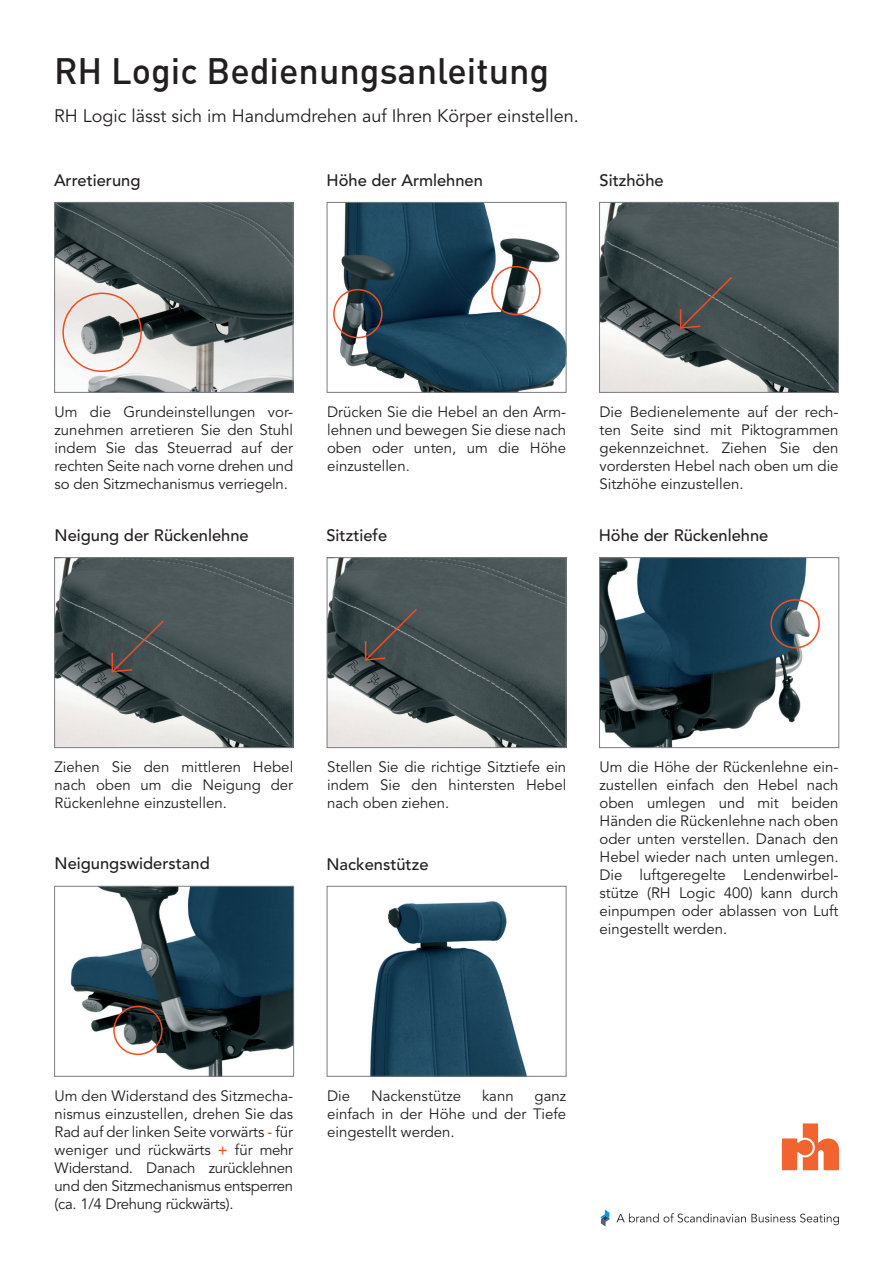
<style>
.page{position:relative;width:893px;height:1263px;background:#fff}
.page>*{position:absolute;margin:0;border:0;box-sizing:border-box;transform-origin:0 0}
.t1{font:500 36px "DIN";color:#231f20}
.t2{font:18px "Avenir LT Std";color:#231f20}
.t3{font:500 16.5px "Avenir LT Std";color:#231f20}
.t4{font:15px/18px "Avenir LT Std";color:#231f20;text-align:justify}
.s1{font-weight:500;color:#f04d22}
</style>
<div class="page">
<img style="left:56px;top:204px;width:235px;height:187px">
<div style="left:54px;top:202px;width:239px;height:191px;border:1px solid #787c82"></div>
<img style="left:333px;top:204px;width:231px;height:187px">
<div style="left:327px;top:202px;width:239px;height:191px;border:1px solid #787c82"></div>
<img style="left:601px;top:204px;width:236px;height:187px">
<div style="left:599px;top:202px;width:240px;height:191px;border:1px solid #787c82"></div>
<img style="left:601px;top:559px;width:219px;height:187px">
<div style="left:599px;top:557px;width:240px;height:191px;border:1px solid #787c82"></div>
<img style="left:70px;top:888px;width:222px;height:186px">
<div style="left:54px;top:886px;width:240px;height:190px;border:1px solid #787c82"></div>
<img style="left:370px;top:901px;width:157px;height:173px">
<div style="left:327px;top:886px;width:239px;height:190px;border:1px solid #787c82"></div>
<svg style="left:616px;top:1213px;width:223px;height:12px"></svg>
<svg style="left:600px;top:1209px;width:10px;height:17px"></svg>
<svg style="left:782px;top:1123px;width:57px;height:47px"></svg>
<div style="left:62px;top:293px;width:80px;height:79px;border:2px solid #f04d22;border-radius:50%"></div>
<svg style="left:678px;top:275px;width:56px;height:56px;background:#4e5150"></svg>
<img style="left:56px;top:559px;width:235px;height:187px">
<div style="left:54px;top:557px;width:239px;height:191px;border:1px solid #787c82"></div>
<svg style="left:110px;top:619px;width:55px;height:55px;background:#4d504f"></svg>
<img style="left:329px;top:559px;width:235px;height:187px">
<div style="left:327px;top:557px;width:239px;height:191px;border:1px solid #787c82"></div>
<svg style="left:363px;top:607px;width:56px;height:55px;background:#4a4e4d"></svg>
<div style="left:113px;top:1006px;width:50px;height:49px;border:2px solid #f04d22;border-radius:50%"></div>
<div style="left:770px;top:599px;width:50px;height:49px;border:2px solid #f04d22;border-radius:50%"></div>
<div style="left:333px;top:289px;width:50px;height:49px;border:2px solid #f04d22;border-radius:50%"></div>
<div style="left:491px;top:266px;width:50px;height:49px;border:2px solid #f04d22;border-radius:50%"></div>
<p class="t1" style="left:54px;top:48px;width:497px">RH Logic Bedienungsanleitung</p>
<p class="t2" style="left:54px;top:105px;width:526px">RH Logic lässt sich im Handumdrehen auf Ihren Körper einstellen.</p>
<p class="t3" style="left:54px;top:171px;width:88px">Arretierung</p>
<p class="t3" style="left:326px;top:171px;width:158px">Höhe der Armlehnen</p>
<p class="t3" style="left:599px;top:171px;width:66px">Sitzhöhe</p>
<p class="t4" style="left:55px;top:403px;width:240px">Um die Grundeinstellungen vor&shy;zunehmen arretieren Sie den Stuhl indem Sie das Steuerrad auf der rechten Seite nach vorne drehen und so den Sitzmechanismus verriegeln.</p>
<p class="t4" style="left:327px;top:403px;width:241px">Drücken Sie die Hebel an den Arm&shy;lehnen und bewegen Sie diese nach oben oder unten, um die Höhe einzustellen.</p>
<p class="t4" style="left:599px;top:403px;width:241px">Die Bedienelemente auf der rech&shy;ten Seite sind mit Piktogrammen gekennzeichnet. Ziehen Sie den vordersten Hebel nach oben um die Sitzhöhe einzustellen.</p>
<p class="t3" style="left:55px;top:526px;width:196px">Neigung der Rückenlehne</p>
<p class="t3" style="left:326px;top:526px;width:62px">Sitztiefe</p>
<p class="t3" style="left:599px;top:526px;width:171px">Höhe der Rückenlehne</p>
<p class="t4" style="left:55px;top:758px;width:240px">Ziehen Sie den mittleren Hebel nach oben um die Neigung der Rückenlehne einzustellen.</p>
<p class="t4" style="left:327px;top:758px;width:241px">Stellen Sie die richtige Sitztiefe ein indem Sie den hintersten Hebel nach oben ziehen.</p>
<p class="t4" style="left:599px;top:758px;width:241px">Um die Höhe der Rückenlehne ein&shy;zustellen einfach den Hebel nach oben umlegen und mit beiden Händen die Rückenlehne nach oben oder unten verstellen. Danach den Hebel wieder nach unten umlegen.<br>Die luftgeregelte Lendenwirbel&shy;stütze (RH Logic 400) kann durch einpumpen oder ablassen von Luft eingestellt werden.</p>
<p class="t3" style="left:55px;top:853px;width:157px">Neigungswiderstand</p>
<p class="t3" style="left:326px;top:855px;width:104px">Nackenstütze</p>
<p class="t4" style="left:55px;top:1087px;width:240px">Um den Widerstand des Sitzmecha&shy;nismus einzustellen, drehen Sie das Rad auf der linken Seite vorwärts <span class="s1">-</span> für weniger und rückwärts <span class="s1">+</span> für mehr Widerstand. Danach zurücklehnen und den Sitzmechanismus entsperren (ca. 1/4 Drehung rückwärts).</p>
<p class="t4" style="left:327px;top:1087px;width:25px">Die</p>
<p class="t4" style="left:371px;top:1087px;width:92px">Nackenstütze</p>
<p class="t4" style="left:482px;top:1087px;width:33px">kann</p>
<p class="t4" style="left:327px;top:1087px;width:241px;text-indent:208px">ganz einfach in der Höhe und der Tiefe eingestellt werden.</p>
</div>
